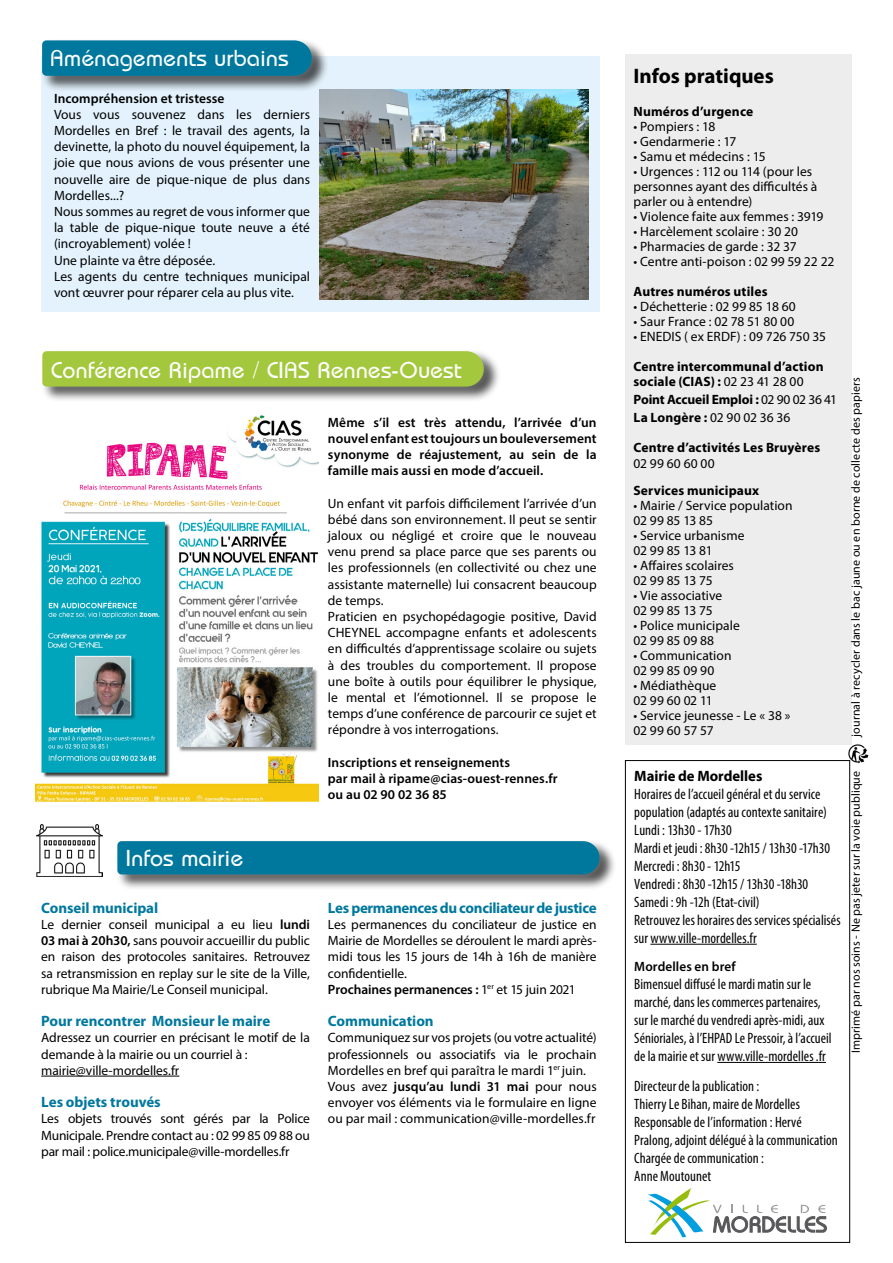
<style>
.page{position:relative;width:893px;height:1263px;background:#fff}
.page>*{position:absolute;margin:0;border:0;box-sizing:border-box;transform-origin:0 0}
.t1{font:24px "Opal";color:#fff}
.t2{font:700 21px "Myriad Pro";color:#000}
.t3{font:condensed 15px/18px "Myriad Pro";letter-spacing:.005em;color:#000}
.t4{font:700 15px "Myriad Pro";letter-spacing:-.005em;color:#00789e}
.t5{font:700 15px "Myriad Pro";letter-spacing:-.025em;color:#00789e}
.t6{font:700 15px "Myriad Pro";letter-spacing:-.005em;color:#000}
.t7{font:13.5px/16.2px "Myriad Pro";color:#000}
.t8{font:600 13.5px/16.2px "Myriad Pro";letter-spacing:.005em;color:#000;text-align:justify}
.t9{font:700 13.5px/15px "Myriad Pro";letter-spacing:.01em;color:#000}
.t10{font:13.5px "Myriad Pro";letter-spacing:-.01em;color:#000}
.t11{font:700 13.5px/18px "Myriad Pro";letter-spacing:-.01em;color:#000}
.t12{font:12px "Myriad Pro";letter-spacing:.01em;color:#000}
.s1{font-weight:600}
.s2{font-weight:400}
.s3{font-style:inherit}
</style>
<div class="page">
<img style="left:35px;top:415px;width:283px;height:387px">
<img style="left:847px;top:741px;width:22px;height:24px">
<img style="left:36px;top:825px;width:66px;height:52px">
<div style="left:625px;top:54px;width:226px;height:690px;background:#ededed"></div>
<hr style="left:650px;top:944px;width:107px;height:1px;background:#000">
<hr style="left:717px;top:1062px;width:109px;height:1px;background:#000">
<div style="left:625px;top:760px;width:225px;height:483px;border:1px solid #000"></div>
<svg style="left:647px;top:1188px;width:180px;height:49px"></svg>
<hr style="left:41px;top:1076px;width:138px;height:1px;background:#000">
<div style="left:116px;top:839px;width:501px;height:51px;background:#000;opacity:.69"></div>
<div style="left:110px;top:833px;width:497px;height:49px;background:#fff;opacity:.29"></div>
<div style="left:117px;top:841px;width:482px;height:33px;background:#00789e"></div>
<div style="left:41px;top:349px;width:460px;height:54px;background:#000;opacity:.69"></div>
<div style="left:35px;top:343px;width:456px;height:51px;background:#fff;opacity:.29"></div>
<div style="left:42px;top:351px;width:442px;height:36px;background:#a4c83d"></div>
<div style="left:41px;top:57px;width:558px;height:255px;background:#e3f2fc"></div>
<div style="left:41px;top:38px;width:288px;height:54px;background:#000;opacity:.69"></div>
<div style="left:34px;top:33px;width:285px;height:50px;background:#fff;opacity:.29"></div>
<svg style="left:42px;top:40px;width:270px;height:36px;background:#05799e"></svg>
<img style="left:319px;top:90px;width:270px;height:210px">
<h1 class="t1" style="left:51px;top:44px;width:240px">Aménagements urbains</h1>
<p class="t8" style="left:54px;top:90px;width:172px">Incompréhension et tristesse</p>
<p class="t7" style="left:54px;top:106px;width:258px">Vous vous souvenez dans les derniers Mordelles en Bref : le travail des agents, la devinette, la photo du nouvel équipement, la joie que nous avions de vous présenter une nouvelle aire de pique-nique de plus dans Mordelles...?<br>Nous sommes au regret de vous informer que la table de pique-nique toute neuve a été (incroyablement) volée !<br>Une plainte va être déposée.<br>Les agents du centre techniques municipal vont œuvrer pour réparer cela au plus vite.</p>
<h1 class="t1" style="left:51px;top:356px;width:412px">Conférence Ripame / CIAS Rennes-Ouest</h1>
<p class="t8" style="left:328px;top:414px;width:270px">Même s’il est très attendu, l’arrivée d’un nouvel enfant est toujours un bouleversement synonyme de réajustement, au sein de la famille mais aussi en mode d’accueil.</p>
<p class="t7" style="left:328px;top:495px;width:270px">Un enfant vit parfois difficilement l’arrivée d’un bébé dans son environnement. Il peut se sentir jaloux ou négligé et croire que le nouveau venu prend sa place parce que ses parents ou les professionnels (en collectivité ou chez une assistante maternelle) lui consacrent beaucoup de temps.<br>Praticien en psychopédagogie positive, David CHEYNEL accompagne enfants et adolescents en difficultés d’apprentissage scolaire ou sujets à des troubles du comportement. Il propose une boîte à outils pour équilibrer le physique, le mental et l’émotionnel. Il se propose le temps d’une conférence de parcourir ce sujet et répondre à vos interrogations.</p>
<p class="t8" style="left:328px;top:754px;width:231px;text-align:left">Inscriptions et renseignements<br>par mail à ripame@cias-ouest-rennes.fr ou au 02 90 02 36 85</p>
<h1 class="t1" style="left:126px;top:844px;width:119px">Infos mairie</h1>
<p class="t4" style="left:41px;top:899px;width:119px">Conseil municipal</p>
<p class="t7" style="left:41px;top:916px;width:270px;text-align:justify">Le dernier conseil municipal a eu lieu <span class="s1">lundi 03 mai à 20h30,</span> sans pouvoir accueillir du public en raison des protocoles sanitaires. Retrouvez sa retransmission en replay sur le site de la Ville, rubrique Ma Mairie/Le Conseil municipal.</p>
<p class="t4" style="left:41px;top:1013px;width:231px">Pour rencontrer Monsieur le maire</p>
<p class="t7" style="left:41px;top:1029px;width:270px">Adressez un courrier en précisant le motif de la demande à la mairie ou un courriel à : mairie@ville-mordelles.fr</p>
<p class="t4" style="left:41px;top:1094px;width:121px">Les objets trouvés</p>
<p class="t7" style="left:41px;top:1110px;width:270px;text-align:justify">Les objets trouvés sont gérés par la Police Municipale. Prendre contact au : 02 99 85 09 88 ou par mail : police.municipale@ville-mordelles.fr</p>
<p class="t5" style="left:328px;top:899px;width:270px">Les permanences du conciliateur de justice</p>
<p class="t7" style="left:328px;top:916px;width:270px">Les permanences du conciliateur de justice en Mairie de Mordelles se déroulent le mardi après&shy;midi tous les 15 jours de 14h à 16h de manière confidentielle.<br><span class="s1">Prochaines permanences :</span> 1<sup>er</sup> et 15 juin 2021</p>
<p class="t4" style="left:328px;top:1013px;width:107px">Communication</p>
<p class="t7" style="left:328px;top:1029px;width:270px">Communiquez sur vos projets (ou votre actualité) professionnels ou associatifs via le prochain Mordelles en bref qui paraîtra le mardi 1<sup>er</sup> juin.<br>Vous avez <span class="s1">jusqu’au lundi 31 mai</span> pour nous envoyer vos éléments via le formulaire en ligne ou par mail : communication@ville-mordelles.fr</p>
<h2 class="t2" style="left:633px;top:64px;width:142px">Infos pratiques</h2>
<p class="t9" style="left:633px;top:104px;width:121px">Numéros d’urgence</p>
<p class="t7" style="left:633px;top:118px;width:83px">• Pompiers : 18</p>
<p class="t7" style="left:633px;top:133px;width:104px">• Gendarmerie : 17</p>
<p class="t7" style="left:633px;top:148px;width:134px">• Samu et médecins : 15</p>
<p class="t7" style="left:633px;top:163px;width:185px;line-height:15px">• Urgences : 112 ou 114 (pour les personnes ayant des difficultés à parler ou à entendre)</p>
<p class="t7" style="left:633px;top:208px;width:191px">• Violence faite aux femmes : 3919</p>
<p class="t7" style="left:633px;top:223px;width:166px">• Harcèlement scolaire : 30 20</p>
<p class="t7" style="left:633px;top:238px;width:165px">• Pharmacies de garde : 32 37</p>
<p class="t7" style="left:633px;top:253px;width:202px">• Centre anti-poison : 02 99 59 22 22</p>
<p class="t9" style="left:633px;top:284px;width:136px">Autres numéros utiles</p>
<p class="t7" style="left:633px;top:298px;width:164px">• Déchetterie : 02 99 85 18 60</p>
<p class="t7" style="left:633px;top:313px;width:162px">• Saur France : 02 78 51 80 00</p>
<p class="t7" style="left:633px;top:328px;width:194px">• ENEDIS ( ex ERDF) : 09 726 750 35</p>
<p class="t9" style="left:633px;top:359px;width:192px">Centre intercommunal d’action sociale (CIAS) : <span class="s2">02 23 41 28 00</span></p>
<p class="t11" style="left:633px;top:390px;width:205px">Point Accueil Emploi : <span class="s2">02 90 02 36 41<br></span>La Longère <span class="s3">:</span> <span class="s2">02 90 02 36 36</span></p>
<p class="t9" style="left:633px;top:440px;width:188px">Centre d’activités Les Bruyères</p>
<p class="t7" style="left:633px;top:455px;width:83px">02 99 60 60 00</p>
<p class="t9" style="left:633px;top:483px;width:127px">Services municipaux</p>
<p class="t7" style="left:633px;top:497px;width:161px">• Mairie / Service population</p>
<p class="t10" style="left:633px;top:512px;width:81px">02 99 85 13 85</p>
<p class="t7" style="left:633px;top:527px;width:112px">• Service urbanisme</p>
<p class="t10" style="left:633px;top:542px;width:81px">02 99 85 13 81</p>
<p class="t7" style="left:633px;top:557px;width:102px">• Affaires scolaires</p>
<p class="t10" style="left:633px;top:572px;width:81px">02 99 85 13 75</p>
<p class="t7" style="left:633px;top:587px;width:90px">• Vie associative</p>
<p class="t10" style="left:633px;top:602px;width:81px">02 99 85 13 75</p>
<p class="t7" style="left:633px;top:617px;width:108px">• Police municipale</p>
<p class="t10" style="left:633px;top:632px;width:82px">02 99 85 09 88</p>
<p class="t7" style="left:633px;top:647px;width:99px">• Communication</p>
<p class="t10" style="left:633px;top:662px;width:82px">02 99 85 09 90</p>
<p class="t7" style="left:633px;top:677px;width:84px;line-height:15px">• Médiathèque<br>02 99 60 02 11</p>
<p class="t7" style="left:633px;top:707px;width:158px;line-height:15px">• Service jeunesse - Le « 38 »<br>02 99 60 57 57</p>
<p class="t6" style="left:634px;top:767px;width:130px">Mairie de Mordelles</p>
<p class="t3" style="left:634px;top:784px;width:208px">Horaires de l’accueil général et du service population (adaptés au contexte sanitaire)<br>Lundi : 13h30 - 17h30<br>Mardi et jeudi : 8h30 -12h15 / 13h30 -17h30<br>Mercredi : 8h30 - 12h15<br>Vendredi : 8h30 -12h15 / 13h30 -18h30<br>Samedi : 9h -12h (Etat-civil)<br>Retrouvez les horaires des services spécialisés sur www.ville-mordelles.fr</p>
<p class="t8" style="left:634px;top:958px;width:103px">Mordelles en bref</p>
<p class="t3" style="left:634px;top:975px;width:199px">Bimensuel diffusé le mardi matin sur le marché, dans les commerces partenaires, sur le marché du vendredi après-midi, aux Sénioriales, à l’EHPAD Le Pressoir, à l’accueil de la mairie et sur www.ville-mordelles .fr</p>
<p class="t3" style="left:634px;top:1077px;width:205px">Directeur de la publication :<br>Thierry Le Bihan, maire de Mordelles<br>Responsable de l’information : Hervé<br>Pralong, adjoint délégué à la communication<br>Chargée de communication :<br>Anne Moutounet</p>
<p class="t12" style="left:848px;top:737px;width:361px;rotate:-90deg">journal à recycler dans le bac jaune ou en borne de collecte des papiers</p>
<p class="t12" style="left:848px;top:1053px;width:284px;rotate:-90deg">Imprimé par nos soins - Ne pas jeter sur la voie publique</p>
</div>
